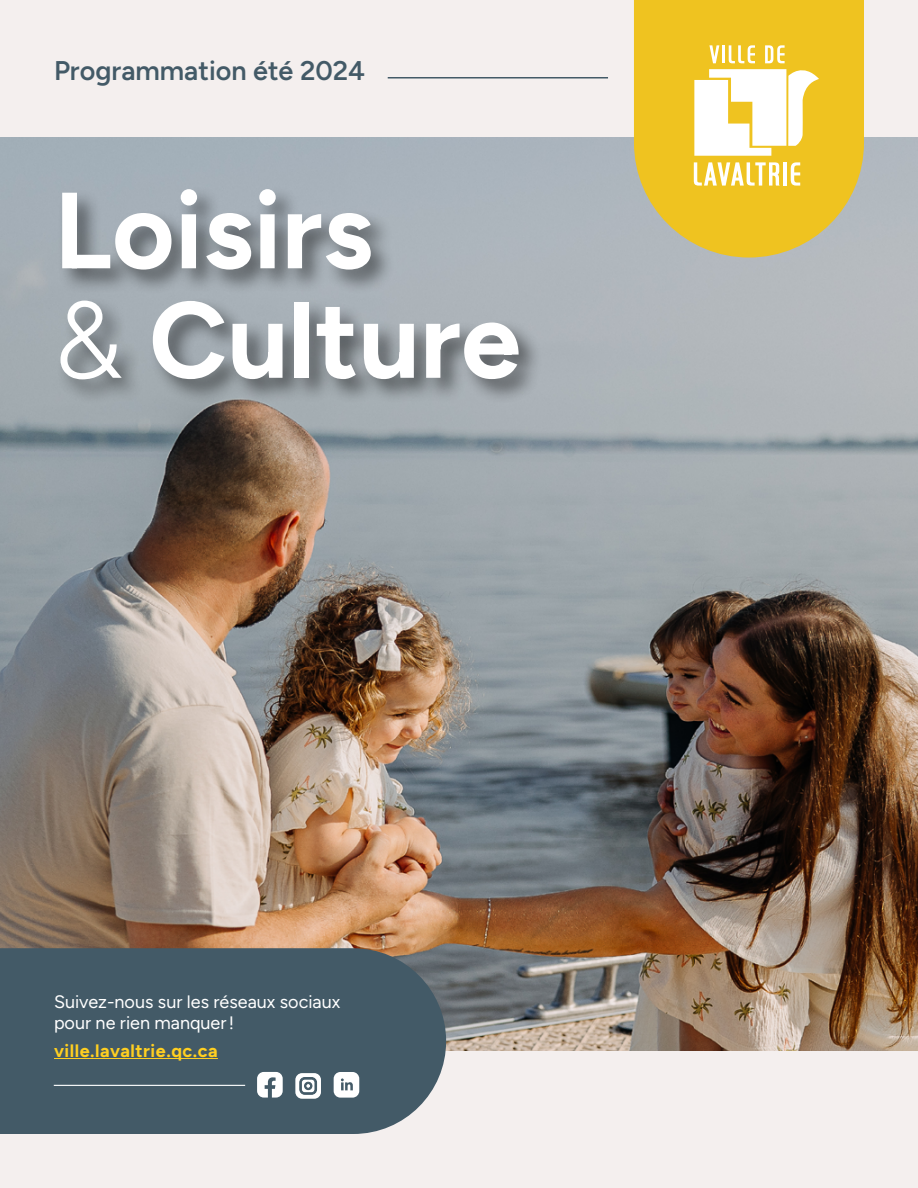
<style>
.page{position:relative;width:918px;height:1188px;background:#fff}
.page>*{position:absolute;margin:0;border:0;box-sizing:border-box;transform-origin:0 0}
.t1{font:700 108px/109.5px "Figtree";color:#fff}
.t2{font:600 27px "Figtree";color:#435a67}
.t3{font:18px/21px "Figtree";color:#fff}
.t4{font:700 18px "Figtree";letter-spacing:.03em;color:#ffcf21}
.s1{font-weight:300}
</style>
<div class="page">
<img style="left:0;top:136px;width:918px;height:916px">
<div style="left:0;top:0;width:918px;height:136px;background:#f4efee"></div>
<div style="left:0;top:1052px;width:918px;height:136px;background:#f4efee"></div>
<svg style="left:634px;top:0;width:230px;height:258px;background:#e6c135"></svg>
<div style="left:0;top:948px;width:446px;height:186px;background:#435a67"></div>
<hr style="left:54px;top:1058px;width:164px;height:1px;background:#ffcf21">
<div style="left:56px;top:185px;width:487px;height:219px;background:#000;opacity:.49"></div>
<hr style="left:388px;top:77px;width:220px;height:2px;background:#435a67">
<svg style="left:257px;top:1072px;width:26px;height:26px"></svg>
<svg style="left:334px;top:1072px;width:25px;height:26px"></svg>
<hr style="left:54px;top:1085px;width:191px;height:1px;background:#fff">
<div style="left:295px;top:1073px;width:26px;height:26px;background:#fff;border-radius:7px"></div>
<svg style="left:299px;top:1077px;width:18px;height:18px"></svg>
<svg style="left:694px;top:162px;width:86px;height:24px"></svg>
<hr style="left:783px;top:162px;width:4px;height:24px;background:#fff">
<svg style="left:791px;top:162px;width:9px;height:24px"></svg>
<svg style="left:694px;top:45px;width:125px;height:111px;background:#f8e8aa"></svg>
<h2 class="t2" style="left:54px;top:55px;width:313px">Programmation été 2024</h2>
<h1 class="t1" style="left:54px;top:176px;width:468px">Loisirs<br><span class="s1">&amp;</span> Culture</h1>
<p class="t3" style="left:54px;top:991px;width:288px">Suivez-nous sur les réseaux sociaux pour ne rien manquer!</p>
<p class="t4" style="left:54px;top:1040px;width:165px">ville.lavaltrie.qc.ca</p>
</div>
